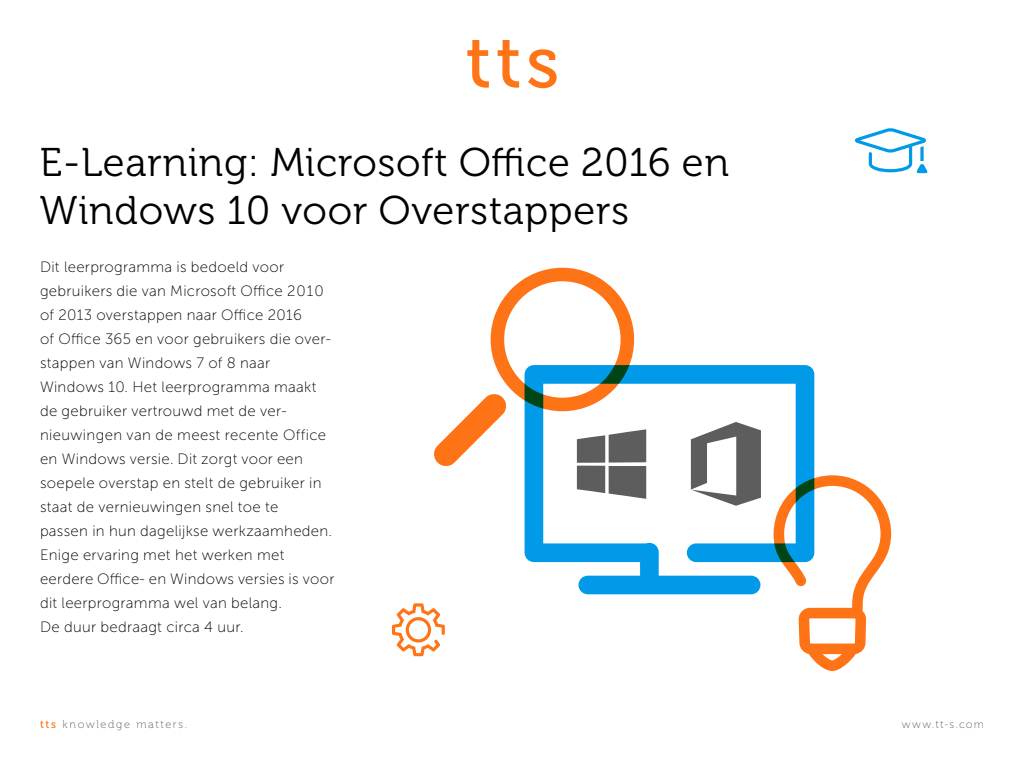
<style>
.page{position:relative;width:1024px;height:768px;background:#fff}
.page>*{position:absolute;margin:0;border:0;box-sizing:border-box;transform-origin:0 0}
.t1{font:40px/48px "Museo 300";letter-spacing:.02em;color:#000}
.t2{font:15px/24px "Museo Sans 100";letter-spacing:.02em;color:#000}
.t3{font:11px "Museo 100";letter-spacing:.145em;color:#5d5d5d}
.t4{font:11px "Museo Sans 100";letter-spacing:.115em;color:#5d5d5d}
.s1{font-family:"Museo 500";color:#ff7417}
</style>
<div class="page">
<svg style="left:855px;top:128px;width:73px;height:45px"></svg>
<svg style="left:392px;top:603px;width:53px;height:53px"></svg>
<svg style="left:467px;top:40px;width:90px;height:48px"></svg>
<svg style="left:525px;top:365px;width:289px;height:229px"></svg>
<svg style="left:773px;top:475px;width:118px;height:196px"></svg>
<svg style="left:691px;top:422px;width:70px;height:84px"></svg>
<svg style="left:434px;top:268px;width:212px;height:231px"></svg>
<h1 class="t1" style="left:40px;top:139px;width:691px">E-Learning: Microsoft Office 2016 en<br>Windows 10 voor Overstappers</h1>
<p class="t2" style="left:40px;top:255px;width:296px">Dit leerprogramma is bedoeld voor gebruikers die van Microsoft Office 2010 of 2013 overstappen naar Office 2016<br>of Office 365 en voor gebruikers die over&shy;stappen van Windows 7 of 8 naar Windows 10. Het leerprogramma maakt de gebruiker vertrouwd met de ver&shy;nieuwingen van de meest recente Office en Windows versie. Dit zorgt voor een soepele overstap en stelt de gebruiker in staat de vernieuwingen snel toe te<br>passen in hun dagelijkse werkzaamheden.<br>Enige ervaring met het werken met eerdere Office- en Windows versies is voor dit leerprogramma wel van belang.<br>De duur bedraagt circa 4 uur.</p>
<p class="t3" style="left:40px;top:718px;width:148px"><span class="s1">tts</span> knowledge matters.</p>
<p class="t4" style="left:902px;top:718px;width:84px">www.tt-s.com</p>
</div>
